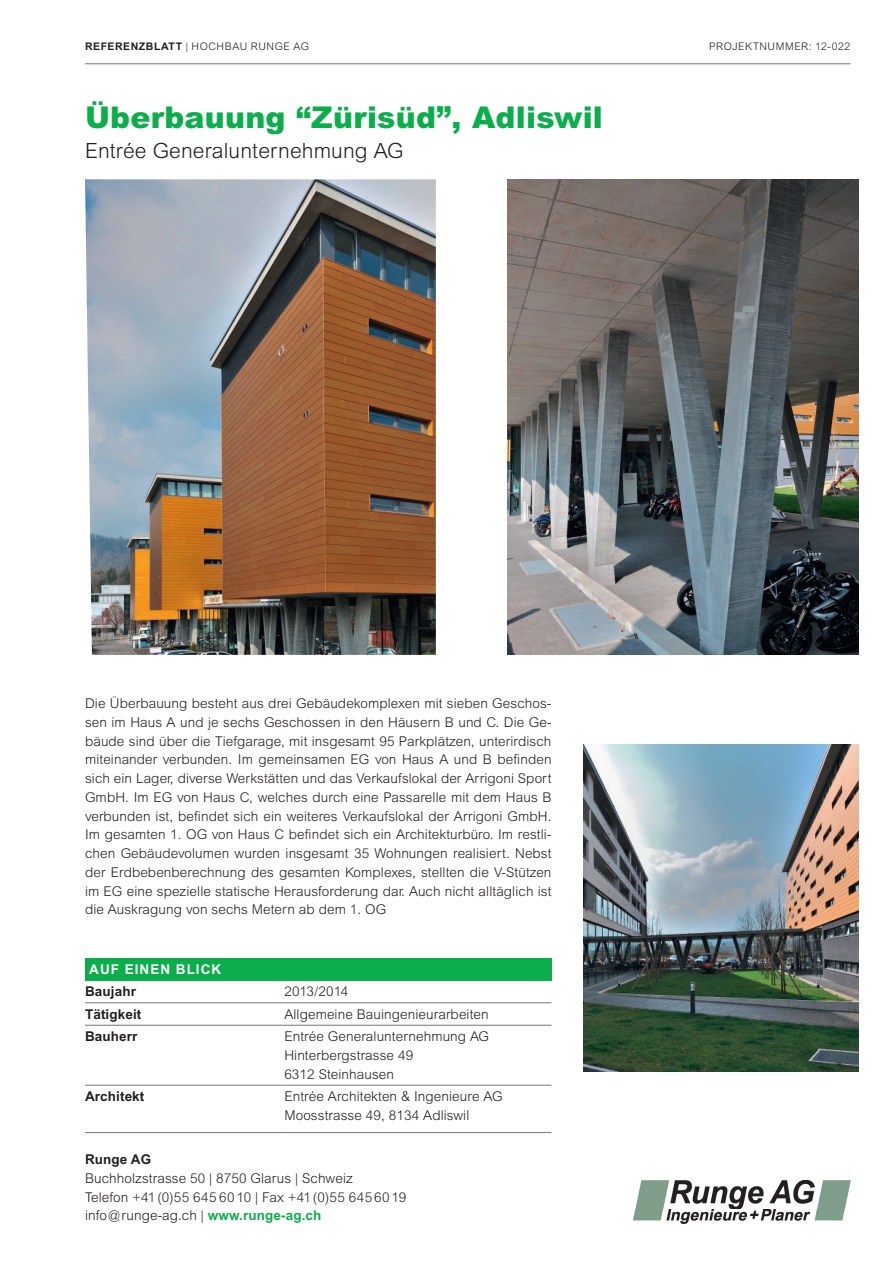
<style>
.page{position:relative;width:893px;height:1263px;background:#fff}
.page>*{position:absolute;margin:0;border:0;box-sizing:border-box;transform-origin:0 0}
.t1{font:900 30px "Arial MT Std";letter-spacing:.01em;color:#0cae4c}
.t2{font:300 21px "Arial MT Std";letter-spacing:.01em;color:#231f20}
.t3{font:300 13.5px/18.8px "Arial MT Std";letter-spacing:.01em;color:#231f20}
.t4{font:700 13.5px "Arial MT Std";letter-spacing:.01em;color:#231f20}
.t5{font:700 13.5px "Arial MT Std";letter-spacing:.075em;color:#fff}
.t6{font:300 13.5px "Arial MT Std";letter-spacing:-.01em;color:#231f20}
.t7{font:300 10.5px "Arial MT Std";letter-spacing:.055em;color:#231f20}
.s1{font-weight:700}
.s2{font-weight:700;color:#0cae4c}
</style>
<div class="page">
<div style="left:85px;top:958px;width:466px;height:22px;background:#0cae4c"></div>
<hr style="left:85px;top:1002px;width:199px;height:1px;background:#757679">
<hr style="left:284px;top:1002px;width:267px;height:1px;background:#757679">
<hr style="left:85px;top:1025px;width:199px;height:1px;background:#757679">
<hr style="left:284px;top:1025px;width:267px;height:1px;background:#757679">
<hr style="left:85px;top:1085px;width:199px;height:1px;background:#757679">
<hr style="left:284px;top:1085px;width:267px;height:1px;background:#757679">
<hr style="left:85px;top:1132px;width:199px;height:1px;background:#757679">
<hr style="left:284px;top:1132px;width:267px;height:1px;background:#757679">
<img style="left:634px;top:1180px;width:216px;height:44px">
<hr style="left:85px;top:63px;width:765px;height:1px;background:#757679">
<img style="left:85px;top:179px;width:351px;height:476px">
<img style="left:508px;top:179px;width:350px;height:476px">
<img style="left:583px;top:744px;width:275px;height:327px">
<p class="t7" style="left:85px;top:40px;width:225px"><span class="s1">REFERENZBLATT</span> | HOCHBAU RUNGE AG</p>
<p class="t7" style="left:709px;top:40px;width:143px">PROJEKTNUMMER: 12-022</p>
<h1 class="t1" style="left:85px;top:98px;width:519px">Überbauung “Zürisüd”, Adliswil</h1>
<h2 class="t2" style="left:85px;top:139px;width:320px">Entrée Generalunternehmung AG</h2>
<p class="t3" style="left:85px;top:694px;width:468px;text-align:justify">Die Überbauung besteht aus drei Gebäudekomplexen mit sieben Geschos&shy;sen im Haus A und je sechs Geschossen in den Häusern B und C. Die Ge&shy;bäude sind über die Tiefgarage, mit insgesamt 95 Parkplätzen, unterirdisch miteinander verbunden. Im gemeinsamen EG von Haus A und B befinden sich ein Lager, diverse Werkstätten und das Verkaufslokal der Arrigoni Sport GmbH. Im EG von Haus C, welches durch eine Passarelle mit dem Haus B verbunden ist, befindet sich ein weiteres Verkaufslokal der Arrigoni GmbH.<br>Im gesamten 1. OG von Haus C befindet sich ein Architekturbüro. Im restli&shy;chen Gebäudevolumen wurden insgesamt 35 Wohnungen realisiert. Nebst der Erdbebenberechnung des gesamten Komplexes, stellten die V-Stützen im EG eine spezielle statische Herausforderung dar. Auch nicht alltäglich ist die Auskragung von sechs Metern ab dem 1. OG</p>
<p class="t5" style="left:89px;top:961px;width:133px">AUF EINEN BLICK</p>
<p class="t4" style="left:85px;top:984px;width:52px">Baujahr</p>
<p class="t6" style="left:284px;top:984px;width:65px">2013/2014</p>
<p class="t4" style="left:85px;top:1006px;width:58px">Tätigkeit</p>
<p class="t3" style="left:284px;top:1005px;width:206px">Allgemeine Bauingenieurarbeiten</p>
<p class="t4" style="left:85px;top:1028px;width:54px">Bauherr</p>
<p class="t3" style="left:284px;top:1027px;width:206px">Entrée Generalunternehmung AG<br>Hinterbergstrasse 49<br>6312 Steinhausen</p>
<p class="t4" style="left:85px;top:1088px;width:61px">Architekt</p>
<p class="t3" style="left:284px;top:1087px;width:220px">Entrée Architekten &amp; Ingenieure AG<br>Moosstrasse 49, 8134 Adliswil</p>
<p class="t4" style="left:85px;top:1151px;width:68px">Runge AG</p>
<p class="t3" style="left:85px;top:1169px;width:323px">Buchholzstrasse 50 | 8750 Glarus | Schweiz<br>Telefon +41 (0)55 645 60 10 | Fax +41 (0)55 645 60 19 info @ runge-ag.ch | <span class="s2">www.runge-ag.ch</span></p>
</div>
